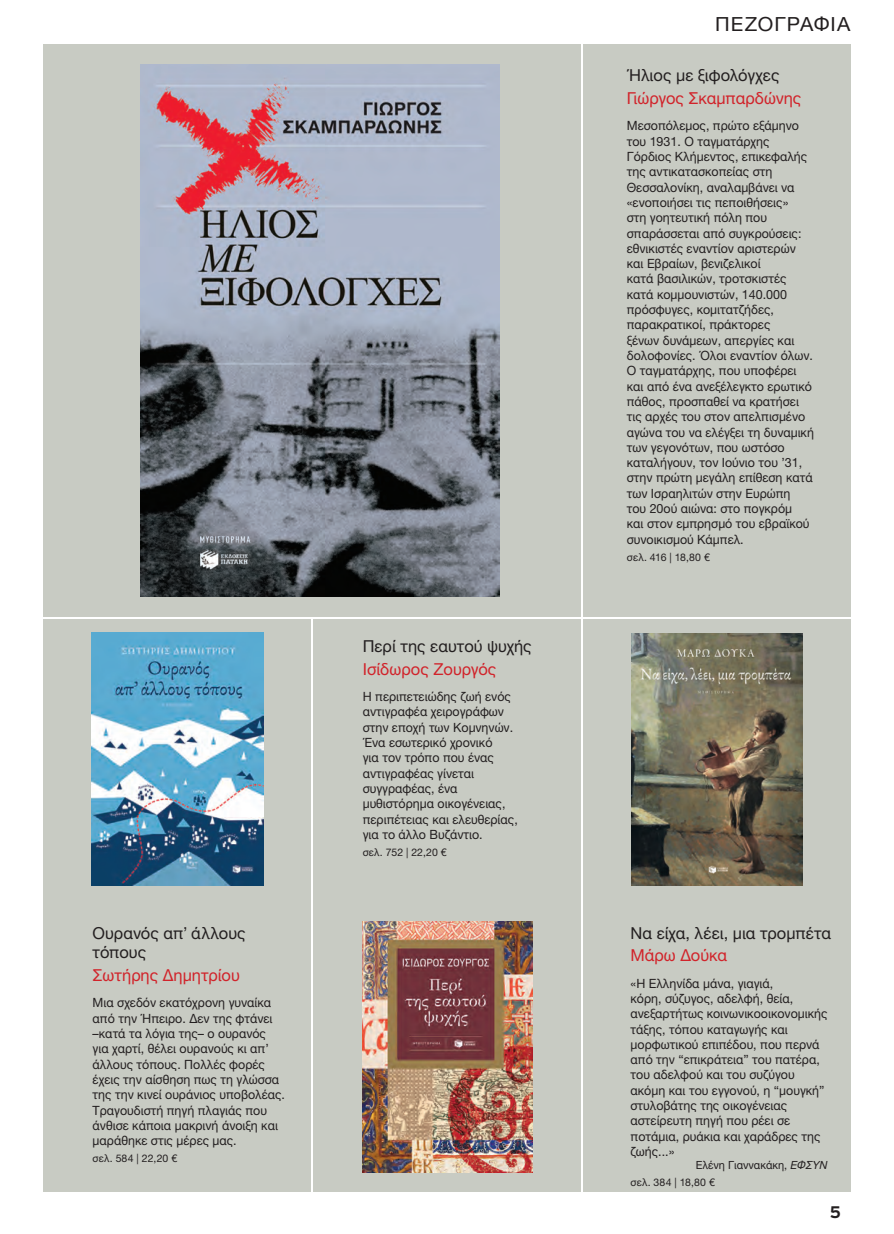
<style>
.page{position:relative;width:894px;height:1234px;background:#fff}
.page>*{position:absolute;margin:0;border:0;box-sizing:border-box;transform-origin:0 0}
.t1{font:19.5px "Helvetica Neue";color:#231f20;scale:1.05 1}
.t2{font:700 18px "PF Highway Gothic";color:#231f20}
.t3{font:16.5px/19.8px "Helvetica Neue";color:#231f20}
.t4{font:16.5px "Helvetica Neue";color:#d1232a}
.t5{font:12.75px/15.3px "Helvetica Neue";color:#231f20}
.t6{font:11.25px "Helvetica Neue";color:#231f20}
.t7{font:10.5px "Helvetica Neue";letter-spacing:.02em;color:#231f20}
.t8{font:10.5px "Helvetica Neue";letter-spacing:-.005em;color:#231f20}
.s1{font-style:italic}
</style>
<div class="page">
<div style="left:583px;top:619px;width:268px;height:571px;background:#c8cbc3"></div>
<div style="left:43px;top:619px;width:268px;height:571px;background:#c8cbc3"></div>
<div style="left:313px;top:619px;width:268px;height:571px;background:#c8cbc3"></div>
<div style="left:583px;top:44px;width:268px;height:572px;background:#c8cbc3"></div>
<div style="left:43px;top:44px;width:538px;height:572px;background:#c8cbc3"></div>
<img style="left:363px;top:921px;width:170px;height:251px">
<img style="left:632px;top:633px;width:170px;height:252px">
<img style="left:141px;top:65px;width:358px;height:531px">
<img style="left:92px;top:633px;width:171px;height:252px">
<p class="t3" style="left:93px;top:923px;width:155px">Ουρανός απʼ άλλους τόπους</p>
<p class="t4" style="left:93px;top:963px;width:149px">Σωτήρης Δημητρίου</p>
<p class="t5" style="left:93px;top:995px;width:194px">Mια σχεδόν εκατόχρονη γυναίκα από την Ήπειρο. Δεν της φτάνει –κατά τα λόγια της– ο ουρανός για χαρτί, θέλει ουρανούς κι απ’ άλλους τόπους. Πολλές φορές έχεις την αίσθηση πως τη γλώσσα της την κινεί ουράνιος υποβολέας.<br>Τραγουδιστή πηγή πλαγιάς που άνθισε κάποια µακρινή άνοιξη και µαράθηκε στις µέρες µας.</p>
<p class="t7" style="left:93px;top:1150px;width:86px">σελ. 584 | 22,20 €</p>
<p class="t3" style="left:363px;top:637px;width:171px">Περί της εαυτού ψυχής</p>
<p class="t4" style="left:363px;top:657px;width:135px">Iσίδωρος Ζουργός</p>
<p class="t5" style="left:363px;top:689px;width:157px">Η περιπετειώδης ζωή ενός αντιγραφέα χειρογράφων στην εποχή των Κομνηνών.<br>Ένα εσωτερικό χρονικό<br>για τον τρόπο που ένας αντιγραφέας γίνεται συγγραφέας, ένα μυθιστόρημα οικογένειας, περιπέτειας και ελευθερίας, για το άλλο Βυζάντιο.</p>
<p class="t7" style="left:363px;top:844px;width:86px">σελ. 752 | 22,20 €</p>
<h1 class="t1" style="left:715px;top:10px;width:17px">Πεζογραφία</h1>
<p class="t3" style="left:627px;top:67px;width:154px">Ήλιος με ξιφολόγχες</p>
<p class="t4" style="left:627px;top:86px;width:176px">Γιώργος Σκαμπαρδώνης</p>
<p class="t5" style="left:627px;top:119px;width:189px">Μεσοπόλεμος, πρώτο εξάμηνο του 1931. Ο ταγματάρχης<br>Γόρδιος Κλήμεντος, επικεφαλής της αντικατασκοπείας στη<br>Θεσσαλονίκη, αναλαμβάνει να «ενοποιήσει τις πεποιθήσεις»<br>στη γοητευτική πόλη που σπαράσσεται από συγκρούσεις: εθνικιστές εναντίον αριστερών και Εβραίων, βενιζελικοί<br>κατά βασιλικών, τροτσκιστές κατά κομμουνιστών, 140.000 πρόσφυγες, κομιτατζήδες, παρακρατικοί, πράκτορες<br>ξένων δυνάμεων, απεργίες και δολοφονίες. Όλοι εναντίον όλων.<br>Ο ταγματάρχης, που υποφέρει και από ένα ανεξέλεγκτο ερωτικό πάθος, προσπαθεί να κρατήσει τις αρχές του στον απελπισμένο αγώνα του να ελέγξει τη δυναμική των γεγονότων, που ωστόσο καταλήγουν, τον Ιούνιο του ’31, στην πρώτη μεγάλη επίθεση κατά των Ισραηλιτών στην Ευρώπη<br>του 20ού αιώνα: στο πογκρόμ<br>και στον εμπρησμό του εβραϊκού συνοικισμού Κάμπελ.</p>
<p class="t8" style="left:627px;top:549px;width:85px">σελ. 416 | 18,80 €</p>
<p class="t3" style="left:631px;top:923px;width:202px">Να είχα, λέει, μια τρομπέτα</p>
<p class="t4" style="left:631px;top:943px;width:98px">Μάρω Δούκα</p>
<p class="t5" style="left:631px;top:976px;width:198px">«Η Ελληνίδα μάνα, γιαγιά,<br>κόρη, σύζυγος, αδελφή, θεία, ανεξαρτήτως κοινωνικοοικονομικής τάξης, τόπου καταγωγής και μορφωτικού επιπέδου, που περνά από την “επικράτεια” του πατέρα, του αδελφού και του συζύγου ακόμη και του εγγονού, η “μουγκή” στυλοβάτης της οικογένειας αστείρευτη πηγή που ρέει σε ποτάμια, ρυάκια και χαράδρες της ζωής...»</p>
<p class="t6" style="left:696px;top:1157px;width:133px">Ελένη Γιαννακάκη, <span class="s1">ΕΦΣΥΝ</span></p>
<p class="t7" style="left:631px;top:1174px;width:86px">σελ. 384 | 18,80 €</p>
<h2 class="t2" style="left:829px;top:1201px;width:13px">5</h2>
</div>
